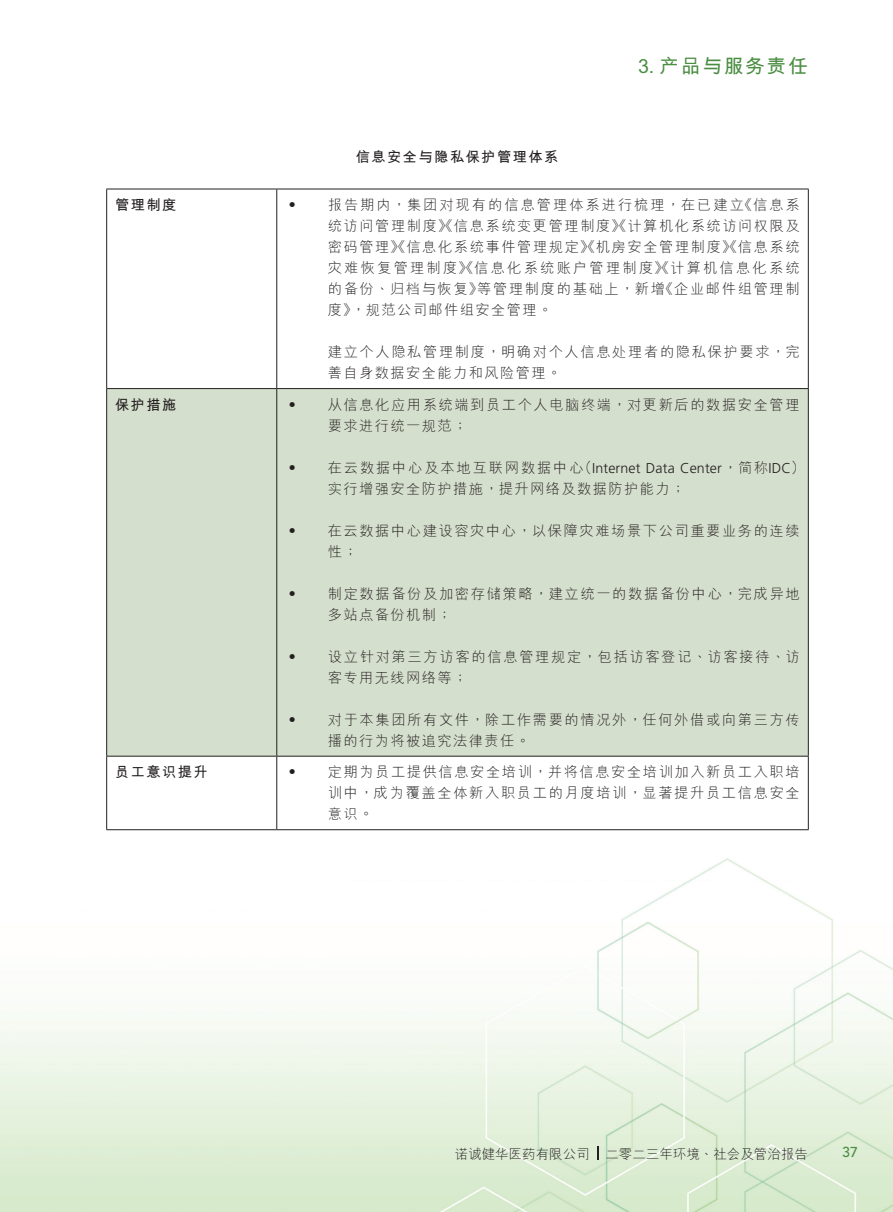
<style>
.page{position:relative;width:893px;height:1212px;background:#fff}
.page>*{position:absolute;margin:0;border:0;box-sizing:border-box;transform-origin:0 0}
.t1{font:700 19.5px "M Hei HKS";letter-spacing:.1em;color:#4a8d42}
._50_Table_txt{font:300 14.25px/21px "M Hei HKS";letter-spacing:.115em;color:#231f20}
._50_Table_txt-2{font:700 14.25px "M Hei HKS";letter-spacing:.1em;color:#231f20}
._00_txt{font:700 14.25px "M Hei HKS";letter-spacing:.1em;color:#231f20}
.t2{font:500 14.25px "Avenir LT Std";color:#4a8d42}
.t3{font:300 13.5px "M Hei HKS";color:#231f20}
.s1{font-family:"Frutiger LT Std"}
</style>
<div class="page">
<img style="left:0;top:188px;width:893px;height:1024px">
<svg style="left:597px;top:1146px;width:1px;height:14px"></svg>
<div style="left:107px;top:389px;width:701px;height:367px;background:#d5dfcd"></div>
<hr style="left:106px;top:189px;width:171px;height:1px;background:#231f20">
<hr style="left:106px;top:189px;width:1px;height:199px;background:#231f20">
<hr style="left:277px;top:189px;width:532px;height:1px;background:#231f20">
<hr style="left:276px;top:189px;width:1px;height:199px;background:#231f20">
<hr style="left:808px;top:189px;width:1px;height:199px;background:#231f20">
<hr style="left:106px;top:388px;width:171px;height:1px;background:#231f20">
<hr style="left:106px;top:389px;width:1px;height:367px;background:#231f20">
<hr style="left:277px;top:388px;width:532px;height:1px;background:#231f20">
<hr style="left:276px;top:389px;width:1px;height:367px;background:#231f20">
<hr style="left:808px;top:389px;width:1px;height:367px;background:#231f20">
<hr style="left:106px;top:756px;width:171px;height:1px;background:#231f20">
<hr style="left:106px;top:756px;width:1px;height:73px;background:#231f20">
<hr style="left:277px;top:756px;width:532px;height:1px;background:#231f20">
<hr style="left:276px;top:756px;width:1px;height:73px;background:#231f20">
<hr style="left:808px;top:756px;width:1px;height:73px;background:#231f20">
<hr style="left:106px;top:829px;width:171px;height:1px;background:#231f20">
<hr style="left:277px;top:829px;width:532px;height:1px;background:#231f20">
<p class="_00_txt" style="left:356px;top:146px;width:204px">信息安全與隱私保護管理體系</p>
<h1 class="t1" style="left:638px;top:51px;width:171px">3. 產品與服務責任</h1>
<p class="_50_Table_txt-2" style="left:115px;top:195px;width:63px">管理制度</p>
<p class="_50_Table_txt" style="left:328px;top:194px;width:474px;text-align:justify;text-indent:-43px">• 報告期內，集團對現有的信息管理體系進行梳理，在已建立《信息系統訪問管理制度》《信息系統變更管理制度》《計算機化系統訪問權限及密碼管理》《信息化系統事件管理規定》《機房安全管理制度》《信息系統災難恢復管理制度》《信息化系統賬戶管理制度》《計算機信息化系統的備份、歸檔與恢復》等管理制度的基礎上，新增《企業郵件組管理制度》，規範公司郵件組安全管理。</p>
<p class="_50_Table_txt" style="left:328px;top:341px;width:473px">建立個人隱私管理制度，明確對個人信息處理者的隱私保護要求，完善自身數據安全能力和風險管理。</p>
<p class="_50_Table_txt-2" style="left:115px;top:394px;width:63px">保護措施</p>
<p class="_50_Table_txt" style="left:328px;top:393px;width:473px;text-indent:-43px">• 從信息化應用系統端到員工個人電腦終端，對更新後的數據安全管理要求進行統一規範；</p>
<p class="_50_Table_txt" style="left:328px;top:456px;width:479px;text-indent:-43px">• 在雲數據中心及本地互聯網數據中心（<span class="s1">Internet Data Center</span>，簡稱<span class="s1">IDC</span>）實行增強安全防護措施，提升網絡及數據防護能力；</p>
<p class="_50_Table_txt" style="left:328px;top:519px;width:473px;text-indent:-43px">• 在雲數據中心建設容災中心，以保障災難場景下公司重要業務的連續性；</p>
<p class="_50_Table_txt" style="left:328px;top:582px;width:473px;text-indent:-43px">• 制定數據備份及加密存儲策略，建立統一的數據備份中心，完成異地多站點備份機制；</p>
<p class="_50_Table_txt" style="left:328px;top:645px;width:474px;text-indent:-43px">• 設立針對第三方訪客的信息管理規定，包括訪客登記、訪客接待、訪客專用無線網絡等；</p>
<p class="_50_Table_txt" style="left:328px;top:708px;width:473px;text-indent:-43px">• 對於本集團所有文件，除工作需要的情況外，任何外借或向第三方傳播的行為將被追究法律責任。</p>
<p class="_50_Table_txt-2" style="left:115px;top:762px;width:94px">員工意識提升</p>
<p class="_50_Table_txt" style="left:328px;top:761px;width:473px;text-align:justify;text-indent:-43px">• 定期為員工提供信息安全培訓，並將信息安全培訓加入新員工入職培訓中，成為覆蓋全體新入職員工的月度培訓，顯著提升員工信息安全意識。</p>
<p class="t3" style="left:455px;top:1144px;width:355px">諾誠健華醫藥有限公司 二零二三年環境、社會及管治報告</p>
<p class="t2" style="left:842px;top:1144px;width:17px">37</p>
</div>
